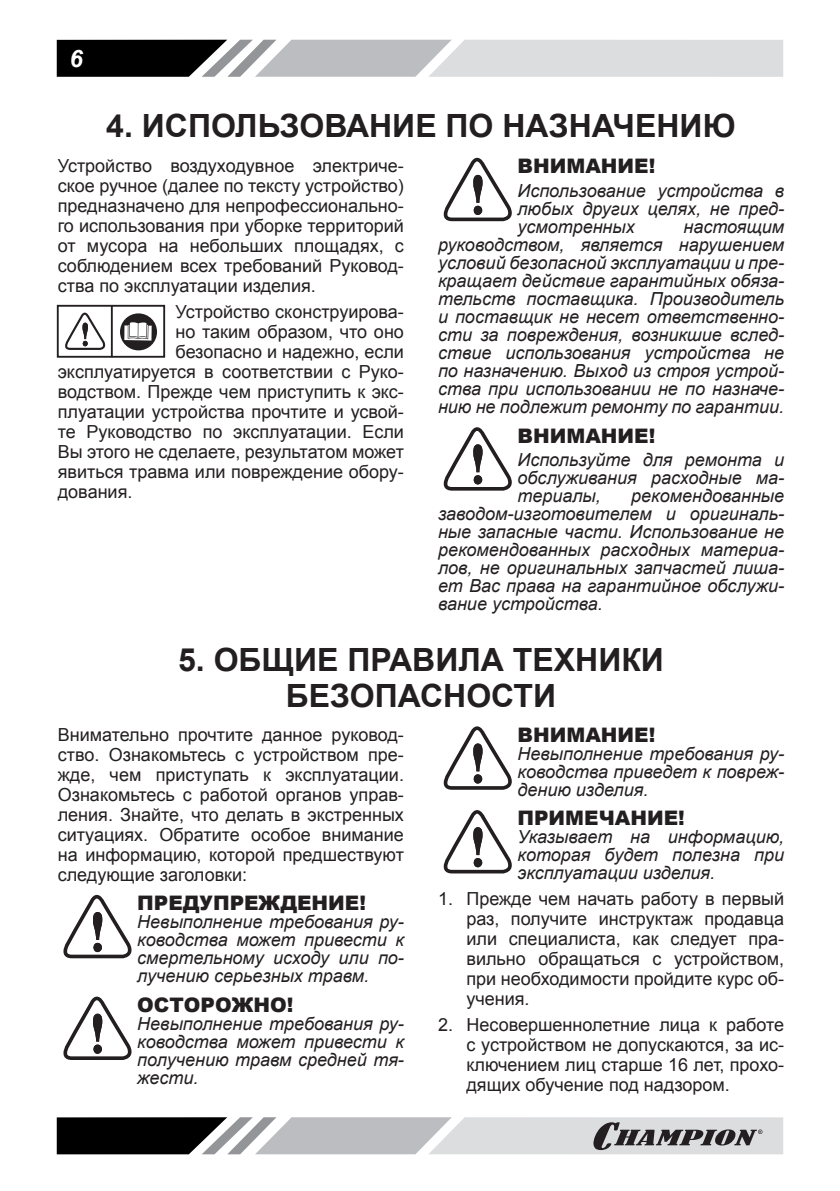
<style>
.page{position:relative;width:840px;height:1191px;background:#fff}
.page>*{position:absolute;margin:0;border:0;box-sizing:border-box;transform-origin:0 0}
.t1{font:700 32px/36px "Arial";color:#231f20;text-align:center}
.t2{font:italic 700 24px "Arial";color:#fff}
.t3{font:900 20px "Arial";color:#231f20}
.t4{font:18px/20px "Arial";color:#231f20;text-align:justify}
.t5{font:italic 18px/18px "Arial";color:#231f20;text-align:justify}
</style>
<div class="page">
<svg style="left:57px;top:40px;width:725px;height:37px;background:#a7a8a9"></svg>
<svg style="left:57px;top:1117px;width:725px;height:37px;background:#9c9c9e"></svg>
<svg style="left:120px;top:313px;width:37px;height:37px"></svg>
<svg style="left:65px;top:313px;width:40px;height:37px"></svg>
<div style="left:57px;top:305px;width:108px;height:53px;border:2px solid #231f20"></div>
<hr style="left:111px;top:305px;width:2px;height:52px;background:#231f20">
<svg style="left:443px;top:158px;width:69px;height:63px"></svg>
<svg style="left:443px;top:427px;width:69px;height:63px"></svg>
<svg style="left:63px;top:895px;width:69px;height:63px"></svg>
<svg style="left:63px;top:996px;width:69px;height:64px"></svg>
<svg style="left:443px;top:726px;width:69px;height:63px"></svg>
<svg style="left:443px;top:810px;width:69px;height:63px"></svg>
<p class="t2" style="left:71px;top:42px;width:15px">6</p>
<p class="t1" style="left:106px;top:108px;width:630px">4. ИСПОЛЬЗОВАНИЕ ПО НАЗНАЧЕНИЮ</p>
<p class="t4" style="left:58px;top:156px;width:347px">Устройство воздуходувное электриче&shy;ское ручное (далее по тексту устройство) предназначено для непрофессионально&shy;го использования при уборке территорий от мусора на небольших площадях, с соблюдением всех требований Руковод&shy;ства по эксплуатации изделия.</p>
<p class="t4" style="left:175px;top:301px;width:230px">Устройство сконструирова-</p>
<p class="t4" style="left:175px;top:321px;width:230px">но таким образом, что оно</p>
<p class="t4" style="left:175px;top:341px;width:230px">безопасно и надежно, если</p>
<p class="t4" style="left:58px;top:361px;width:347px">эксплуатируется в соответствии с Руко-</p>
<p class="t4" style="left:58px;top:381px;width:347px">водством. Прежде чем приступить к экс-</p>
<p class="t4" style="left:58px;top:401px;width:347px">плуатации устройства прочтите и усвой-</p>
<p class="t4" style="left:58px;top:421px;width:347px">те Руководство по эксплуатации. Если</p>
<p class="t4" style="left:58px;top:441px;width:347px">Вы этого не сделаете, результатом может</p>
<p class="t4" style="left:58px;top:461px;width:347px">явиться травма или повреждение обору-</p>
<p class="t4" style="left:58px;top:481px;width:76px">дования.</p>
<p class="t3" style="left:517px;top:151px;width:139px">ВНИМАНИЕ!</p>
<p class="t5" style="left:517px;top:182px;width:268px">Использование устройства в любых других целях, не пред&shy;усмотренных</p>
<p class="t5" style="left:438px;top:218px;width:347px;text-indent:245px">настоящим руководством, является нарушением условий безопасной эксплуатации и пре&shy;кращает действие гарантийных обяза&shy;тельств поставщика. Производитель и поставщик не несет ответственно&shy;сти за повреждения, возникшие вслед&shy;ствие использования устройства не по назначению. Выход из строя устрой&shy;ства при использовании не по назначе&shy;нию не подлежит ремонту по гарантии.</p>
<p class="t3" style="left:517px;top:421px;width:139px">ВНИМАНИЕ!</p>
<p class="t5" style="left:517px;top:451px;width:268px">Используйте для ремонта и обслуживания расходные ма&shy;териалы,</p>
<p class="t5" style="left:438px;top:487px;width:347px;text-indent:193px">рекомендованные заводом-изготовителем и оригиналь&shy;ные запасные части. Использование не рекомендованных расходных материа&shy;лов, не оригинальных запчастей лиша&shy;ет Вас права на гарантийное обслужи&shy;вание устройства.</p>
<p class="t1" style="left:178px;top:643px;width:487px">5. ОБЩИЕ ПРАВИЛА ТЕХНИКИ<br>БЕЗОПАСНОСТИ</p>
<p class="t4" style="left:58px;top:724px;width:347px">Внимательно прочтите данное руковод&shy;ство. Ознакомьтесь с устройством пре&shy;жде, чем приступать к эксплуатации.<br>Ознакомьтесь с работой органов управ&shy;ления. Знайте, что делать в экстренных ситуациях. Обратите особое внимание на информацию, которой предшествуют следующие заголовки:</p>
<p class="t3" style="left:137px;top:888px;width:230px">ПРЕДУПРЕЖДЕНИЕ!</p>
<p class="t5" style="left:137px;top:913px;width:268px">Невыполнение требования ру&shy;ководства может привести к смертельному исходу или по&shy;лучению серьезных травм.</p>
<p class="t3" style="left:137px;top:990px;width:158px">ОСТОРОЖНО!</p>
<p class="t5" style="left:137px;top:1015px;width:268px">Невыполнение требования ру&shy;ководства может привести к получению травм средней тя&shy;жести.</p>
<p class="t3" style="left:517px;top:720px;width:139px">ВНИМАНИЕ!</p>
<p class="t5" style="left:517px;top:744px;width:268px">Невыполнение требования ру&shy;ководства приведет к повреж&shy;дению изделия.</p>
<p class="t3" style="left:517px;top:803px;width:169px">ПРИМЕЧАНИЕ!</p>
<p class="t5" style="left:517px;top:828px;width:268px">Указывает на информацию, которая будет полезна при эксплуатации изделия.</p>
<p class="t4" style="left:466px;top:889px;width:319px;text-indent:-28px">1. Прежде чем начать работу в первый раз, получите инструктаж продавца или специалиста, как следует пра&shy;вильно обращаться с устройством, при необходимости пройдите курс об&shy;учения.</p>
<p class="t4" style="left:466px;top:1014px;width:319px;text-indent:-28px">2. Несовершеннолетние лица к работе с устройством не допускаются, за ис&shy;ключением лиц старше 16 лет, прохо&shy;дящих обучение под надзором.</p>
</div>
